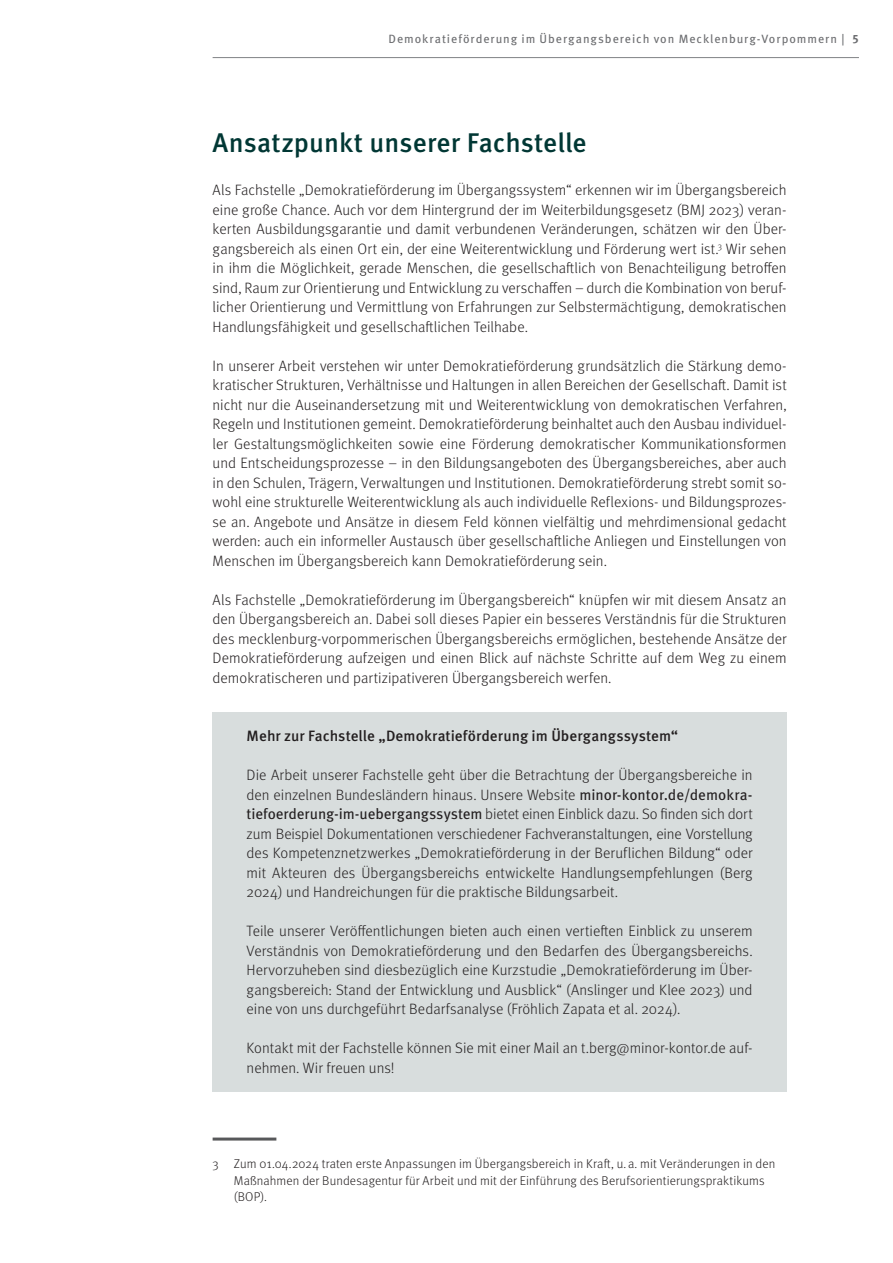
<style>
.page{position:relative;width:893px;height:1263px;background:#fff}
.page>*{position:absolute;margin:0;border:0;box-sizing:border-box;transform-origin:0 0}
.t1{font:500 27px "Meta Pro";color:#013734}
.t2{font:300 15px/19.5px "Meta Pro";color:#231f20;text-align:justify}
.t3{font:500 15px "Meta Pro";letter-spacing:.005em;color:#231f20}
.t4{font:300 12.75px/16.5px "Meta Pro";letter-spacing:.01em;color:#231f20}
.t5{font:12px "Meta Pro";letter-spacing:.08em;color:#6c6d70}
.s1{font-weight:700}
.s2{font-weight:400}
</style>
<div class="page">
<hr style="left:213px;top:57px;width:646px;height:1px;background:#808285">
<div style="left:213px;top:712px;width:574px;height:380px;background:#d8dddd"></div>
<hr style="left:213px;top:1137px;width:63px;height:3px;background:#57585a">
<p class="t5" style="left:388px;top:30px;width:472px">Demokratieförderung im Übergangsbereich von Mecklenburg-Vorpommern | <span class="s1">5</span></p>
<h1 class="t1" style="left:213px;top:122px;width:376px">Ansatzpunkt unserer Fachstelle</h1>
<p class="t2" style="left:213px;top:179px;width:576px">Als Fachstelle „Demokratieförderung im Übergangssystem“ erkennen wir im Übergangsbereich eine große Chance. Auch vor dem Hintergrund der im Weiterbildungsgesetz (BMJ 2023) veran&shy;kerten Ausbildungsgarantie und damit verbundenen Veränderungen, schätzen wir den Über&shy;gangsbereich als einen Ort ein, der eine Weiterentwicklung und Förderung wert ist.<sup>3</sup> Wir sehen in ihm die Möglichkeit, gerade Menschen, die gesellschaftlich von Benachteiligung betroffen sind, Raum zur Orientierung und Entwicklung zu verschaffen – durch die Kombination von beruf&shy;licher Orientierung und Vermittlung von Erfahrungen zur Selbstermächtigung, demokratischen Handlungsfähigkeit und gesellschaftlichen Teilhabe.</p>
<p class="t2" style="left:213px;top:355px;width:576px">In unserer Arbeit verstehen wir unter Demokratieförderung grundsätzlich die Stärkung demo&shy;kratischer Strukturen, Verhältnisse und Haltungen in allen Bereichen der Gesellschaft. Damit ist nicht nur die Auseinandersetzung mit und Weiterentwicklung von demokratischen Verfahren, Regeln und Institutionen gemeint. Demokratieförderung beinhaltet auch den Ausbau individuel&shy;ler Gestaltungsmöglichkeiten sowie eine Förderung demokratischer Kommunikationsformen und Entscheidungsprozesse – in den Bildungsangeboten des Übergangsbereiches, aber auch in den Schulen, Trägern, Verwaltungen und Institutionen. Demokratieförderung strebt somit so&shy;wohl eine strukturelle Weiterentwicklung als auch individuelle Reflexions- und Bildungsprozes&shy;se an. Angebote und Ansätze in diesem Feld können vielfältig und mehrdimensional gedacht werden: auch ein informeller Austausch über gesellschaftliche Anliegen und Einstellungen von Menschen im Übergangsbereich kann Demokratieförderung sein.</p>
<p class="t2" style="left:213px;top:589px;width:576px">Als Fachstelle „Demokratieförderung im Übergangsbereich“ knüpfen wir mit diesem Ansatz an den Übergangsbereich an. Dabei soll dieses Papier ein besseres Verständnis für die Strukturen des mecklenburg-vorpommerischen Übergangsbereichs ermöglichen, bestehende Ansätze der Demokratieförderung aufzeigen und einen Blick auf nächste Schritte auf dem Weg zu einem demokratischeren und partizipativeren Übergangsbereich werfen.</p>
<p class="t3" style="left:247px;top:724px;width:433px">Mehr zur Fachstelle „Demokratieförderung im Übergangssystem“</p>
<p class="t2" style="left:247px;top:764px;width:508px">Die Arbeit unserer Fachstelle geht über die Betrachtung der Übergangsbereiche in den einzelnen Bundesländern hinaus. Unsere Website <span class="s2">minor-kontor.de/demokra&shy;tiefoerderung-im-uebergangssystem</span> bietet einen Einblick dazu. So finden sich dort zum Beispiel Dokumentationen verschiedener Fachveranstaltungen, eine Vorstellung des Kompetenznetzwerkes „Demokratieförderung in der Beruflichen Bildung“ oder mit Akteuren des Übergangsbereichs entwickelte Handlungsempfehlungen (Berg 2024) und Handreichungen für die praktische Bildungsarbeit.</p>
<p class="t2" style="left:247px;top:920px;width:508px">Teile unserer Veröffentlichungen bieten auch einen vertieften Einblick zu unserem Verständnis von Demokratieförderung und den Bedarfen des Übergangsbereichs.<br>Hervorzuheben sind diesbezüglich eine Kurzstudie „Demokratieförderung im Über&shy;gangsbereich: Stand der Entwicklung und Ausblick“ (Anslinger und Klee 2023) und eine von uns durchgeführt Bedarfsanalyse (Fröhlich Zapata et al. 2024).</p>
<p class="t2" style="left:247px;top:1037px;width:507px">Kontakt mit der Fachstelle können Sie mit einer Mail an t.berg@minor-kontor.de auf&shy;nehmen. Wir freuen uns!</p>
<p class="t4" style="left:234px;top:1155px;width:543px;text-indent:-21px">3 Zum 01.04.2024 traten erste Anpassungen im Übergangsbereich in Kraft, u. a. mit Veränderungen in den<br>Maßnahmen der Bundesagentur für Arbeit und mit der Einführung des Berufsorientierungspraktikums (BOP).</p>
</div>
